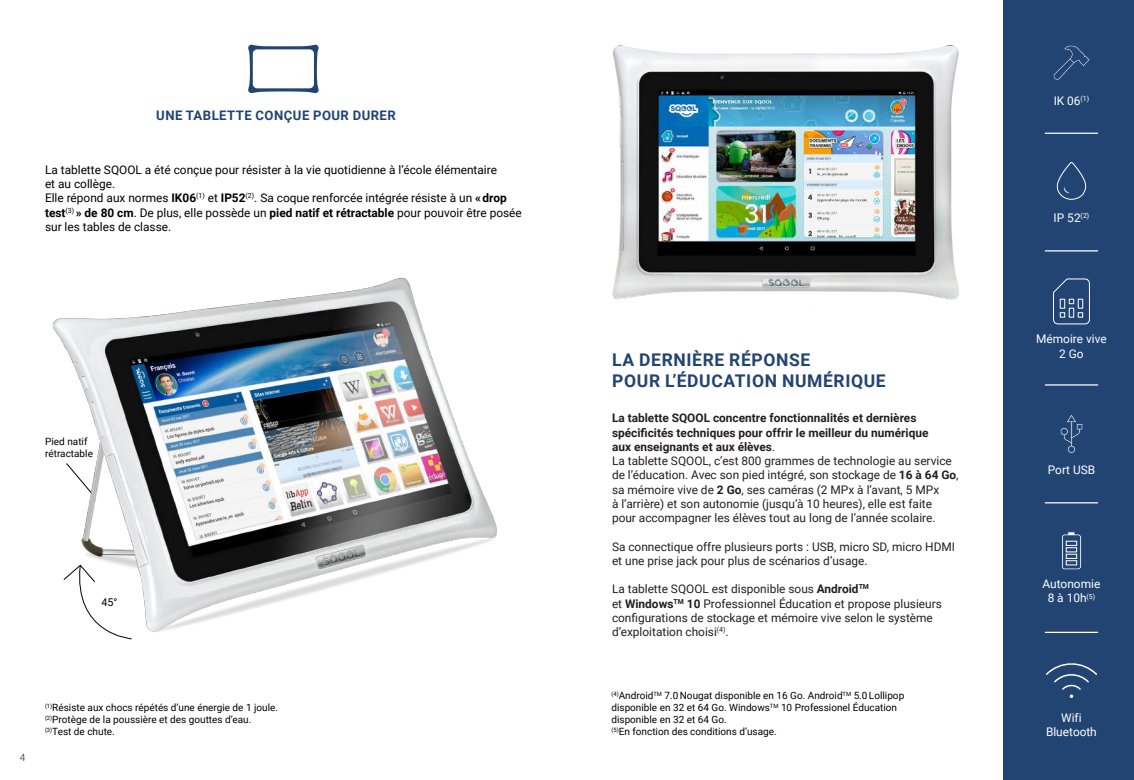
<style>
.page{position:relative;width:1134px;height:780px;background:#fff}
.page>*{position:absolute;margin:0;border:0;box-sizing:border-box;transform-origin:0 0}
.t1{font:700 17.5px/21px "Roboto";letter-spacing:.035em;color:#214473}
.t2{font:700 13.12px "Roboto";letter-spacing:.035em;color:#214473}
.t3{font:11.88px/14.2px "Roboto";color:#231f20}
.t4{font:11.88px/14.2px "Roboto";color:#000001}
.t5{font:11.88px/14.2px "Roboto";color:#fff;text-align:center}
.t6{font:10.75px "Roboto";color:#000001}
.t7{font:10px/12px "Roboto";color:#000001}
.t8{font:300 10px "Roboto";color:#231f20}
.s1{font-weight:700}
</style>
<div class="page">
<div style="left:1003px;top:0;width:131px;height:780px;background:#214473"></div>
<svg style="left:110px;top:633px;width:22px;height:6px"></svg>
<svg style="left:248px;top:45px;width:71px;height:48px"></svg>
<img style="left:52px;top:277px;width:445px;height:356px">
<svg style="left:1053px;top:278px;width:37px;height:47px"></svg>
<svg style="left:1053px;top:45px;width:37px;height:36px"></svg>
<svg style="left:1056px;top:162px;width:31px;height:38px"></svg>
<svg style="left:1061px;top:531px;width:21px;height:39px"></svg>
<div style="left:1068px;top:693px;width:7px;height:6px;border:2px solid #234573;border-radius:50%"></div>
<svg style="left:1046px;top:663px;width:51px;height:35px"></svg>
<svg style="left:1060px;top:415px;width:23px;height:38px"></svg>
<hr style="left:1045px;top:133px;width:52px;height:1px;background:#fff">
<hr style="left:1045px;top:250px;width:52px;height:1px;background:#fff">
<hr style="left:1045px;top:384px;width:52px;height:1px;background:#fff">
<hr style="left:1045px;top:502px;width:52px;height:1px;background:#fff">
<hr style="left:1045px;top:631px;width:52px;height:2px;background:#fff">
<img style="left:612px;top:45px;width:347px;height:255px">
<svg style="left:654px;top:294px;width:305px;height:6px"></svg>
<p class="t2" style="left:156px;top:106px;width:241px">UNE TABLETTE CONÇUE POUR DURER</p>
<p class="t4" style="left:45px;top:162px;width:478px">La tablette SQOOL a été conçue pour résister à la vie quotidienne à l’école élémentaire<br>et au collège.<br>Elle répond aux normes <span class="s1">IK06</span><sup>(1)</sup> et <span class="s1">IP52</span><sup>(2)</sup>. Sa coque renforcée intégrée résiste à un <span class="s1">« drop test</span><sup>(3)</sup> <span class="s1">» de 80 cm</span>. De plus, elle possède un <span class="s1">pied natif et rétractable</span> pour pouvoir être posée sur les tables de classe.</p>
<p class="t7" style="left:45px;top:435px;width:49px">Pied natif rétractable</p>
<p class="t6" style="left:101px;top:594px;width:18px">45°</p>
<p class="t8" style="left:20px;top:750px;width:7px">4</p>
<p class="t7" style="left:45px;top:701px;width:235px"><sup>(1)</sup>Résiste aux chocs répétés d’une énergie de 1 joule. <sup>(2)</sup>Protège de la poussière et des gouttes d’eau. <sup>(3)</sup>Test de chute.</p>
<h1 class="t1" style="left:612px;top:348px;width:275px">LA DERNIÈRE RÉPONSE<br>POUR L’ÉDUCATION NUMÉRIQUE</h1>
<p class="t3" style="left:612px;top:410px;width:348px"><span class="s1">La tablette SQOOL concentre fonctionnalités et dernières spécificités techniques pour offrir le meilleur du numérique<br>aux enseignants et aux élèves</span>.<br>La tablette SQOOL, c’est 800 grammes de technologie au service de l’éducation. Avec son pied intégré, son stockage de <span class="s1">16 à 64 Go</span>, sa mémoire vive de <span class="s1">2 Go</span>, ses caméras (2 MPx à l’avant, 5 MPx<br>à l’arrière) et son autonomie (jusqu’à 10 heures), elle est faite pour accompagner les élèves tout au long de l’année scolaire.</p>
<p class="t3" style="left:612px;top:539px;width:345px">Sa connectique offre plusieurs ports : USB, micro SD, micro HDMI et une prise jack pour plus de scénarios d’usage.</p>
<p class="t3" style="left:612px;top:581px;width:331px">La tablette SQOOL est disponible sous <span class="s1">Android</span><sup>TM<br></sup>et <span class="s1">Windows</span><sup>TM</sup> <span class="s1">10</span> Professionnel Éducation et propose plusieurs configurations de stockage et mémoire vive selon le système d’exploitation choisi<sup>(4)</sup>.</p>
<p class="t7" style="left:611px;top:689px;width:294px"><sup>(4)</sup>Android<sup>TM</sup> 7.0 Nougat disponible en 16 Go. Android<sup>TM</sup> 5.0 Lollipop disponible en 32 et 64 Go. Windows<sup>TM</sup> 10 Professionel Éducation disponible en 32 et 64 Go.<br><sup>(5)</sup>En fonction des conditions d’usage.</p>
<p class="t5" style="left:1054px;top:93px;width:37px">IK 06<sup>(1)</sup></p>
<p class="t5" style="left:1054px;top:210px;width:37px">IP 52<sup>(2)</sup></p>
<p class="t5" style="left:1036px;top:331px;width:72px">Mémoire vive<br>2 Go</p>
<p class="t5" style="left:1048px;top:462px;width:49px">Port USB</p>
<p class="t5" style="left:1043px;top:576px;width:59px">Autonomie<br>8 à 10h<sup>(5)</sup></p>
<p class="t5" style="left:1046px;top:710px;width:52px">Wifi<br>Bluetooth</p>
</div>
